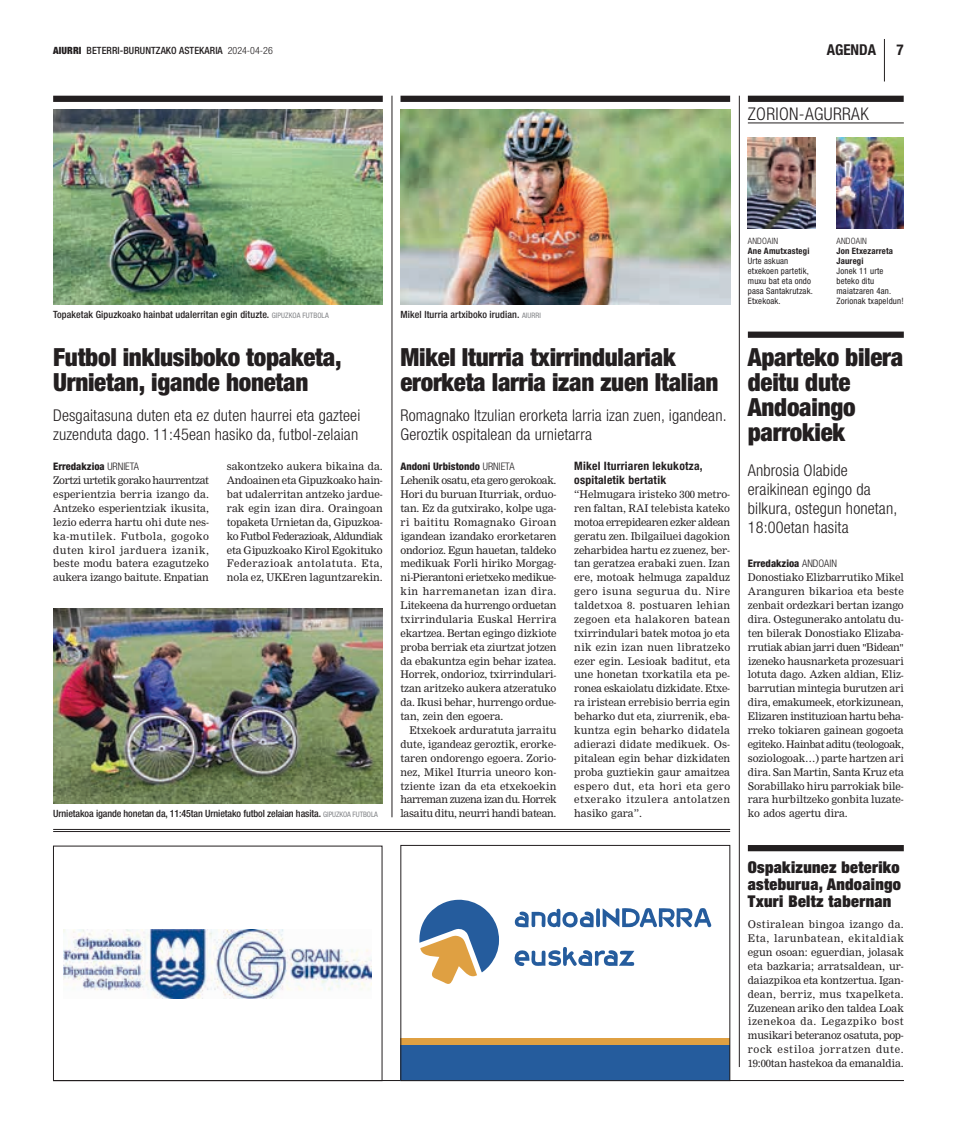
<style>
.page{position:relative;width:957px;height:1134px;background:#fff}
.page>*{position:absolute;margin:0;border:0;box-sizing:border-box;transform-origin:0 0}
.t1{font:900 condensed 25px/25px "Helvetica Neue";letter-spacing:-.01em;color:#231f20}
.t2{font:300 condensed 17.5px "Helvetica Neue";letter-spacing:.02em;color:#231f20}
.t3{font:300 condensed 16.25px/18.8px "Helvetica Neue";letter-spacing:.01em;color:#231f20}
.t4{font:900 expanded 16.25px/17.2px "Helvetica Neue";letter-spacing:.02em;color:#231f20;text-align:justify}
.t5{font:700 condensed 15px "Helvetica Neue";color:#231f20}
.t6{font:700 condensed 11.62px/13.9px "Helvetica Neue";letter-spacing:.02em;color:#231f20}
.t7{font:10.38px/13.9px "M Nimrod";letter-spacing:-.01em;color:#231f20;text-align:justify}
.t8{font:800 condensed 10.38px "Helvetica Neue";color:#231f20}
.t9{font:300 condensed 10.38px "Helvetica Neue";color:#231f20}
.t10{font:500 condensed 10px "Helvetica Neue";letter-spacing:.01em;color:#231f20}
.t11{font:500 condensed 10px "Helvetica Neue";letter-spacing:-.01em;color:#231f20}
.t12{font:condensed 8.75px/10px "Helvetica Neue";letter-spacing:.02em;color:#231f20}
.t13{font:700 condensed 8.75px/10px "Helvetica Neue";letter-spacing:.02em;color:#231f20}
.t14{font:300 condensed 8.75px "Helvetica Neue";letter-spacing:.02em;color:#231f20}
.s1{font-weight:900}
.s2{font-weight:300}
.s3{font-weight:400;font-size:7.5px;color:#808285}
</style>
<div class="page">
<div style="left:53px;top:96px;width:330px;height:6px;background:#231f20"></div>
<img style="left:53px;top:110px;width:330px;height:195px">
<hr style="left:53px;top:829px;width:677px;height:1px;background:#231f20">
<hr style="left:53px;top:831px;width:677px;height:1px;background:#231f20">
<img style="left:64px;top:930px;width:308px;height:68px">
<div style="left:748px;top:96px;width:155px;height:6px;background:#221e1f"></div>
<hr style="left:748px;top:123px;width:156px;height:1px;background:#231f20">
<img style="left:748px;top:137px;width:67px;height:91px">
<img style="left:836px;top:137px;width:68px;height:91px">
<img style="left:53px;top:609px;width:330px;height:195px">
<div style="left:400px;top:96px;width:330px;height:6px;background:#231f20"></div>
<img style="left:400px;top:110px;width:330px;height:195px">
<div style="left:748px;top:332px;width:156px;height:6px;background:#231f20"></div>
<div style="left:748px;top:845px;width:156px;height:6px;background:#231f20"></div>
<hr style="left:53px;top:1080px;width:851px;height:1px;background:#231f20">
<hr style="left:884px;top:39px;width:1px;height:42px;background:#231f20">
<div style="left:400px;top:1043px;width:330px;height:38px;background:#255c9d"></div>
<div style="left:400px;top:1038px;width:330px;height:7px;background:#dfa042"></div>
<div style="left:400px;top:845px;width:330px;height:236px;border:1px solid #231f20"></div>
<svg style="left:419px;top:899px;width:80px;height:85px"></svg>
<svg style="left:514px;top:947px;width:120px;height:19px"></svg>
<svg style="left:515px;top:908px;width:196px;height:20px"></svg>
<hr style="left:392px;top:96px;width:1px;height:721px;background:#231f20">
<hr style="left:739px;top:96px;width:1px;height:971px;background:#231f20">
<p class="t10" style="left:53px;top:45px;width:221px"><span class="s1">AIURRI</span> BETERRI-BURUNTZAKO ASTEKARIA <span class="s2">2024-04-26</span></p>
<h3 class="t5" style="left:826px;top:41px;width:50px">agenda</h3>
<h3 class="t5" style="left:896px;top:41px;width:9px">7</h3>
<h2 class="t2" style="left:748px;top:104px;width:122px">zorion-agurrak</h2>
<p class="t10" style="left:53px;top:308px;width:277px">Topaketak Gipuzkoako hainbat udalerritan egin dituzte. <span class="s3">gipuzkoa futbo la</span></p>
<h1 class="t1" style="left:53px;top:344px;width:290px">Futbol inklusiboko topaketa,<br>Urnietan, igande honetan</h1>
<h3 class="t3" style="left:53px;top:406px;width:309px">Desgaitasuna duten eta ez duten haurrei eta gazteei zuzenduta dago. 11:45ean hasiko da, futbol-zelaian</h3>
<p class="t8" style="left:53px;top:460px;width:65px">Erredakzioa <span class="s2">URNIE</span></p>
<p class="t9" style="left:130px;top:461px;width:11px">TA</p>
<p class="t7" style="left:53px;top:474px;width:157px">Zortzi urtetik gorako haurrentzat esperientzia berria izango da.<br>Antzeko esperientziak ikusita, lezio ederra hartu ohi dute nes&shy;ka-mutilek. Futbola, gogoko duten kirol jarduera izanik, beste modu batera ezagutzeko aukera izango baitute. Enpatian</p>
<p class="t7" style="left:227px;top:460px;width:158px">sakontzeko aukera bikaina da.<br>Andoainen eta Gipuzkoako hain&shy;bat udalerritan antzeko jardue&shy;rak egin izan dira. Oraingoan topaketa Urnietan da, Gipuzkoa&shy;ko Futbol Federazioak, Aldundiak eta Gipuzkoako Kirol Egokituko Federazioak antolatuta. Eta, nola ez, UKEren laguntzarekin.</p>
<p class="t11" style="left:53px;top:808px;width:326px">Urnietakoa igande honetan da, 11:45tan Urnietako futbol zelaian hasita. <span class="s3">gipuzkoa futbo la</span></p>
<p class="t10" style="left:400px;top:308px;width:142px">Mikel Iturria artxiboko irudian. <span class="s3">aiurri</span></p>
<h1 class="t1" style="left:400px;top:344px;width:319px">Mikel Iturria txirrindulariak erorketa larria izan zuen Italian</h1>
<h3 class="t3" style="left:400px;top:406px;width:328px">Romagnako Itzulian erorketa larria izan zuen, igandean.<br>Geroztik ospitalean da urnietarra</h3>
<p class="t8" style="left:400px;top:460px;width:115px">Andoni Urbistondo <span class="s2">urnieta</span></p>
<p class="t7" style="left:400px;top:474px;width:157px">Lehenik osatu, eta gero gerokoak.<br>Hori du buruan Iturriak, orduo&shy;tan. Ez da gutxirako, kolpe uga&shy;ri baititu Romagnako Giroan igandean izandako erorketaren ondorioz. Egun hauetan, taldeko medikuak Forli hiriko Morgag&shy;ni-Pierantoni erietxeko medikue&shy;kin harremanetan izan dira.<br>Litekeena da hurrengo orduetan txirrindularia Euskal Herrira ekartzea. Bertan egingo dizkiote proba berriak eta ziurtzat jotzen da ebakuntza egin behar izatea.<br>Horrek, ondorioz, txirrindulari&shy;tzan aritzeko aukera atzeratuko da. Ikusi behar, hurrengo ordue&shy;tan, zein den egoera.</p>
<p class="t7" style="left:400px;top:723px;width:157px;text-indent:9px">Etxekoek arduratuta jarraitu dute, igandeaz geroztik, erorke&shy;taren ondorengo egoera. Zorio&shy;nez, Mikel Iturria uneoro kon&shy;tziente izan da eta etxekoekin harreman zuzena izan du. Horrek lasaitu ditu, neurri handi batean.</p>
<p class="t6" style="left:574px;top:459px;width:130px">Mikel Iturriaren lekukotza, ospitaletik bertatik</p>
<p class="t7" style="left:574px;top:487px;width:157px">“Helmugara iristeko 300 metro&shy;ren faltan, RAI telebista kateko motoa errepidearen ezker aldean geratu zen. Ibilgailuei dagokion zeharbidea hartu ez zuenez, ber&shy;tan geratzea erabaki zuen. Izan ere, motoak helmuga zapalduz gero isuna segurua du. Nire taldetxoa 8. postuaren lehian zegoen eta halakoren batean txirrindulari batek motoa jo eta nik ezin izan nuen libratzeko ezer egin. Lesioak baditut, eta une honetan txorkatila eta pe&shy;ronea eskaiolatu dizkidate. Etxe&shy;ra iristean errebisio berria egin beharko dut eta, ziurrenik, eba&shy;kuntza egin beharko didatela adierazi didate medikuek. Os&shy;pitalean egin behar dizkidaten proba guztiekin gaur amaitzea espero dut, eta hori eta gero etxerako itzulera antolatzen hasiko gara”.</p>
<p class="t14" style="left:748px;top:236px;width:32px">Andoain</p>
<p class="t13" style="left:748px;top:246px;width:63px">Ane Amutxastegi</p>
<p class="t12" style="left:748px;top:256px;width:66px">Urte askuan etxekoen partetik, muxu bat eta ondo pasa Santakrutzak.<br>Etxekoak.</p>
<p class="t14" style="left:836px;top:236px;width:32px">Andoain</p>
<p class="t13" style="left:836px;top:246px;width:58px">Jon Etxezarreta<br>Jauregi</p>
<p class="t12" style="left:836px;top:266px;width:69px">Jonek 11 urte beteko ditu maiatzaren 4an.<br>Zorionak txapeldun!</p>
<h1 class="t1" style="left:748px;top:344px;width:157px">Aparteko bilera deitu dute<br>Andoaingo parrokiek</h1>
<h3 class="t3" style="left:748px;top:461px;width:151px">Anbrosia Olabide eraikinean egingo da bilkura, ostegun honetan,<br>18:00etan hasita</h3>
<p class="t8" style="left:748px;top:557px;width:91px">Erredakzioa <span class="s2">andoain</span></p>
<p class="t7" style="left:748px;top:571px;width:157px">Donostiako Elizbarrutiko Mikel Aranguren bikarioa eta beste zenbait ordezkari bertan izango dira. Ostegunerako antolatu du&shy;ten bilerak Donostiako Elizaba&shy;rrutiak abian jarri duen "Bidean" izeneko hausnarketa prozesuari lotuta dago. Azken aldian, Eliz&shy;barrutian mintegia burutzen ari dira, emakumeek, etorkizunean, Elizaren instituzioan hartu beha&shy;rreko tokiaren gainean gogoeta egiteko. Hainbat aditu (teologoak, soziologoak…) parte hartzen ari dira. San Martin, Santa Kruz eta Sorabillako hiru parrokiak bile&shy;rara hurbiltzeko gonbita luzate&shy;ko ados agertu dira.</p>
<h3 class="t4" style="left:748px;top:858px;width:155px">Ospakizunez beteriko asteburua, Andoaingo Txuri Beltz tabernan</h3>
<p class="t7" style="left:748px;top:918px;width:157px">Ostiralean bingoa izango da.<br>Eta, larunbatean, ekitaldiak egun osoan: eguerdian, jolasak eta bazkaria; arratsaldean, ur&shy;daiazpikoa eta kontzertua. Igan&shy;dean, berriz, mus txapelketa.<br>Zuzenean ariko den taldea Loak izenekoa da. Legazpiko bost musikari beteranoz osatuta, pop&shy;rock estiloa jorratzen dute.<br>19:00tan hastekoa da emanaldia.</p>
</div>
